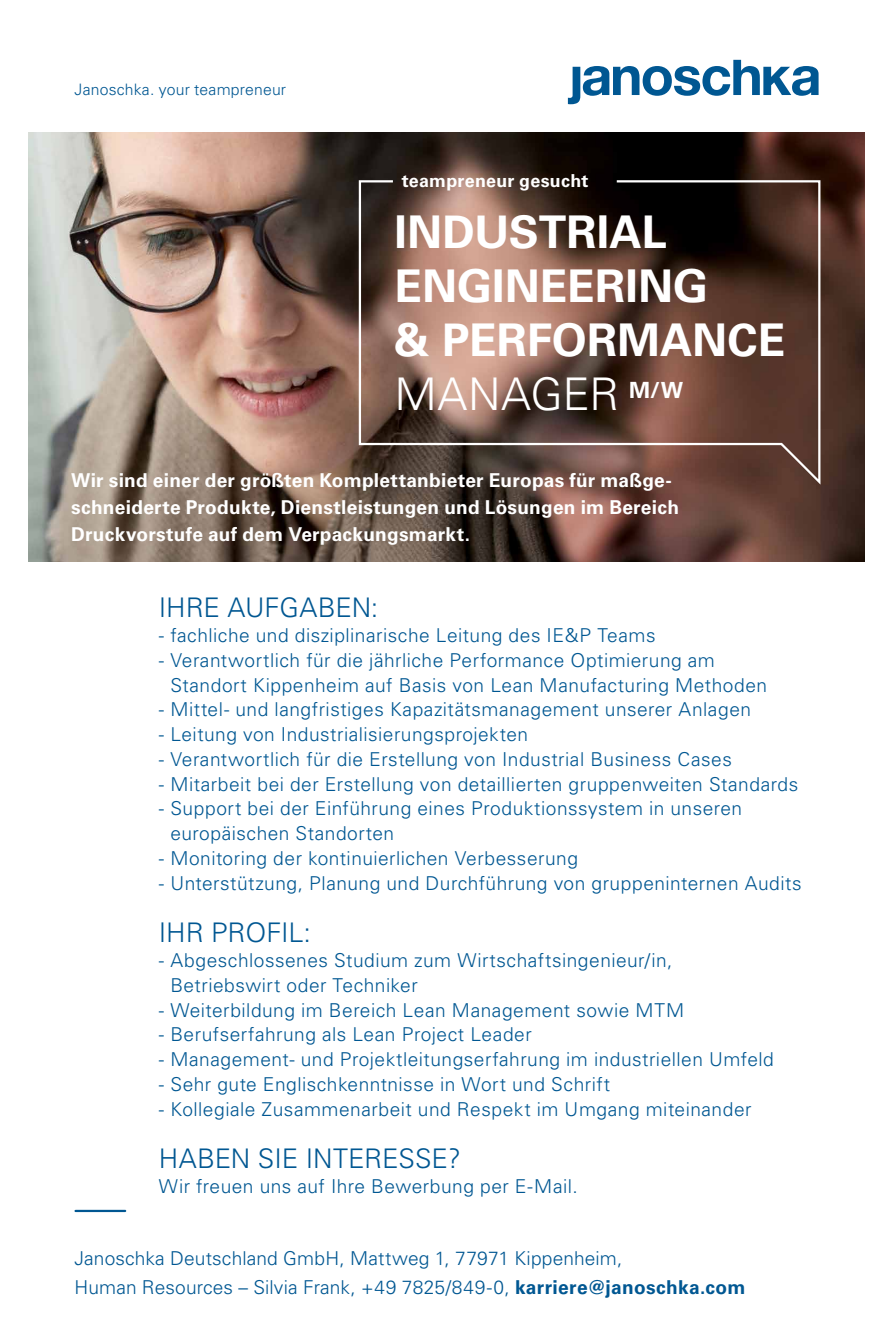
<style>
.page{position:relative;width:893px;height:1340px;background:#fff}
.page>*{position:absolute;margin:0;border:0;box-sizing:border-box;transform-origin:0 0}
.t1{font:700 45px/54px "Univers LT Pro 65";letter-spacing:.005em;color:#fff}
.t2{font:300 45px "Univers LT Pro 45";letter-spacing:.005em;color:#fff}
.t3{font:300 27px "Univers LT Std";letter-spacing:-.005em;color:#005792}
.t4{font:300 19.12px/24.8px "Univers LT Std";letter-spacing:.025em;color:#005792}
.t5{font:700 19.12px/27px "Univers LT Pro 65";letter-spacing:.015em;color:#fff}
.t6{font:700 17.78px "Univers LT Pro 65";letter-spacing:.015em;color:#fff}
.t7{font:300 15.75px "Univers LT Std";letter-spacing:.015em;color:#005792}
.s1{font-weight:700}
</style>
<div class="page">
<img style="left:28px;top:133px;width:837px;height:428px">
<hr style="left:76px;top:1209px;width:49px;height:3px;background:#005792">
<svg style="left:358px;top:179px;width:464px;height:308px;background:#6a4d42"></svg>
<svg style="left:568px;top:60px;width:251px;height:44px"></svg>
<p class="t7" style="left:74px;top:80px;width:213px">Janoschka. your teampreneur</p>
<p class="t6" style="left:402px;top:170px;width:188px">teampreneur gesucht</p>
<h1 class="t1" style="left:394px;top:205px;width:387px">Industrial<br>Engineering<br>&amp; Performance</h1>
<h1 class="t2" style="left:395px;top:367px;width:290px">MANAGER <sup>M/W</sup></h1>
<p class="t5" style="left:71px;top:467px;width:609px">Wir sind einer der größten Komplettanbieter Europas für maßge&shy;schneiderte Produkte, Dienstleistungen und Lösungen im Bereich<br>Druckvorstufe auf dem Verpackungsmarkt.</p>
<h2 class="t3" style="left:159px;top:591px;width:124px">Ihre Aufga</h2>
<h2 class="t3" style="left:318px;top:591px;width:62px">ben:</h2>
<p class="t4" style="left:159px;top:623px;width:498px">- fachliche und disziplinarische Leitung des IE&amp;P Teams</p>
<p class="t4" style="left:170px;top:647px;width:598px;text-indent:-11px">- Verantwortlich für die jährliche Performance Optimierung am<br>Standort Kippenheim auf Basis von Lean Manufacturing Methoden</p>
<p class="t4" style="left:159px;top:697px;width:594px">- Mittel- und langfristiges Kapazitätsmanagement unserer Anlagen</p>
<p class="t4" style="left:159px;top:722px;width:371px">- Leitung von Industrialisierungsprojekten</p>
<p class="t4" style="left:159px;top:746px;width:574px">- Verantwortlich für die Erstellung von Industrial B usiness Cases</p>
<p class="t4" style="left:159px;top:771px;width:641px">- Mitarbeit bei der Erstellung von detaillierten gruppenweiten Standards</p>
<p class="t4" style="left:170px;top:796px;width:573px;text-indent:-11px">- Support bei der Einführung eines Produktionssystem in unseren europäischen Standorten</p>
<p class="t4" style="left:159px;top:845px;width:420px">- Monitoring der kontinuierlichen Verbesserung</p>
<p class="t4" style="left:159px;top:870px;width:644px">- U nterstützung, Planung und Durchführung von gruppeninternen Audits</p>
<h2 class="t3" style="left:159px;top:916px;width:85px">Ihr Profil</h2>
<h2 class="t3" style="left:303px;top:916px;width:9px">:</h2>
<p class="t4" style="left:170px;top:948px;width:504px;text-indent:-11px">- Abgeschlossenes Studium zum Wirtschaftsingenieur/in,<br>Betriebswirt oder Techniker</p>
<p class="t4" style="left:159px;top:997px;width:527px">- Weiterbildung im Bereich Lean Management sowie MTM</p>
<p class="t4" style="left:159px;top:1022px;width:374px">- Berufserfahrung als Lean Project Leader</p>
<p class="t4" style="left:159px;top:1047px;width:616px">- Management- und Projektleitungserfahrung im industriellen U mfeld</p>
<p class="t4" style="left:159px;top:1071px;width:453px">- Sehr gute Englischkenntnisse in Wort und Schrift</p>
<p class="t4" style="left:159px;top:1096px;width:594px">- Kollegiale Zusammenarbeit und Respekt im U mgang miteinander</p>
<h2 class="t3" style="left:159px;top:1142px;width:303px">Haben Si e Interesse?</h2>
<p class="t4" style="left:159px;top:1173px;width:420px">Wir freuen uns auf Ihre Bewerbung per E-Mail.</p>
<p class="t4" style="left:74px;top:1243px;width:673px;line-height:29.2px">Janoschka Deutschland GmbH, Mattweg 1, 77971 Kippenheim,<br>Human Resources – Silvia Frank, +49 7825/849-0, <span class="s1">karriere@janoschka.com</span></p>
</div>
